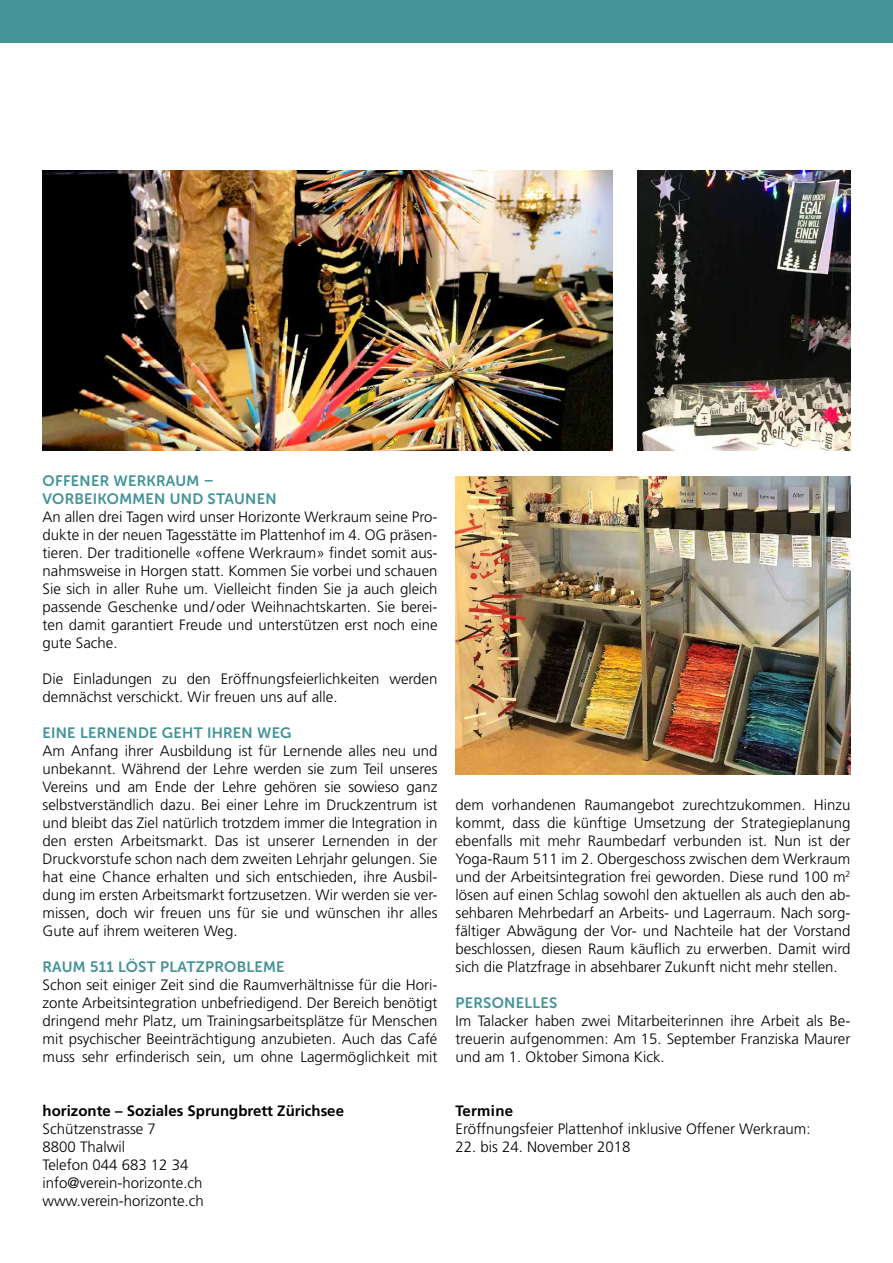
<style>
.page{position:relative;width:893px;height:1263px;background:#fff}
.page>*{position:absolute;margin:0;border:0;box-sizing:border-box;transform-origin:0 0}
.t1{font:300 15px/18px "Frutiger";color:#000;text-align:justify}
.t2{font:15px/18px "Museo Sans Rounded 700";letter-spacing:.02em;color:#439397}
.t3{font:700 15px "Frutiger";color:#000}
.t4{font:700 15px "Frutiger";letter-spacing:.02em;color:#000}
</style>
<div class="page">
<div style="left:0;top:0;width:893px;height:43px;background:#439397"></div>
<img style="left:43px;top:170px;width:569px;height:280px">
<img style="left:638px;top:170px;width:212px;height:280px">
<img style="left:455px;top:476px;width:395px;height:298px">
<p class="t2" style="left:43px;top:472px;width:236px">OFFENER WERKRAUM –<br>VORBEIKOMMEN UND STAUNEN</p>
<p class="t1" style="left:43px;top:508px;width:396px">An allen drei Tagen wird unser Horizonte Werkraum seine Pro&shy;dukte in der neuen Tagesstätte im Plattenhof im 4. OG präsen&shy;tieren. Der traditionelle «offene Werkraum» findet somit aus&shy;nahmsweise in Horgen statt. Kommen Sie vorbei und schauen Sie sich in aller Ruhe um. Vielleicht finden Sie ja auch gleich passende Geschenke und/oder Weihnachtskarten. Sie berei&shy;ten damit garantiert Freude und unterstützen erst noch eine gute Sache.</p>
<p class="t1" style="left:43px;top:670px;width:396px">Die Einladungen zu den Eröffnungsfeierlichkeiten werden demnächst verschickt. Wir freuen uns auf alle.</p>
<p class="t2" style="left:43px;top:724px;width:250px">EINE LERNENDE GEHT IHREN WEG</p>
<p class="t1" style="left:43px;top:742px;width:396px">Am Anfang ihrer Ausbildung ist für Lernende alles neu und unbekannt. Während der Lehre werden sie zum Teil unseres Vereins und am Ende der Lehre gehören sie sowieso ganz selbstverständlich dazu. Bei einer Lehre im Druckzentrum ist und bleibt das Ziel natürlich trotzdem immer die Integration in den ersten Arbeitsmarkt. Das ist unserer Lernenden in der Druckvorstufe schon nach dem zweiten Lehrjahr gelungen. Sie hat eine Chance erhalten und sich entschieden, ihre Ausbil&shy;dung im ersten Arbeitsmarkt fortzusetzen. Wir werden sie ver&shy;missen, doch wir freuen uns für sie und wünschen ihr alles Gute auf ihrem weiteren Weg.</p>
<p class="t2" style="left:43px;top:958px;width:244px">RAUM 511 LÖST PLATZPROBLEME</p>
<p class="t1" style="left:43px;top:976px;width:396px">Schon seit einiger Zeit sind die Raumverhältnisse für die Hori&shy;zonte Arbeitsintegration unbefriedigend. Der Bereich benötigt dringend mehr Platz, um Trainingsarbeitsplätze für Menschen mit psychischer Beeinträchtigung anzubieten. Auch das Café muss sehr erfinderisch sein, um ohne Lagermöglichkeit mit</p>
<p class="t3" style="left:43px;top:1102px;width:303px">horizonte – Soziales Sprungbrett Zürichsee</p>
<p class="t1" style="left:43px;top:1120px;width:163px;text-align:left">Schützenstrasse 7<br>8800 Thalwil<br>Telefon 044 683 12 34 info@verein-horizonte.ch www.verein-horizonte.ch</p>
<p class="t1" style="left:455px;top:796px;width:396px">dem vorhandenen Raumangebot zurechtzukommen. Hinzu kommt, dass die künftige Umsetzung der Strategieplanung ebenfalls mit mehr Raumbedarf verbunden ist. Nun ist der Yoga-Raum 511 im 2. Obergeschoss zwischen dem Werkraum und der Arbeitsintegration frei geworden. Diese rund 100 m<sup>2 </sup>lösen auf einen Schlag sowohl den aktuellen als auch den ab&shy;sehbaren Mehrbedarf an Arbeits- und Lagerraum. Nach sorg&shy;fältiger Abwägung der Vor- und Nachteile hat der Vorstand beschlossen, diesen Raum käuflich zu erwerben. Damit wird sich die Platzfrage in absehbarer Zukunft nicht mehr stellen.</p>
<p class="t2" style="left:455px;top:994px;width:103px">PERSONELLES</p>
<p class="t1" style="left:455px;top:1012px;width:396px">Im Talacker haben zwei Mitarbeiterinnen ihre Arbeit als Be&shy;treuerin aufgenommen: Am 15. September Franziska Maurer und am 1. Oktober Simona Kick.</p>
<p class="t4" style="left:455px;top:1102px;width:59px">Termine</p>
<p class="t1" style="left:455px;top:1120px;width:357px">Eröffnungsfeier Plattenhof inklusive Offener Werkraum:</p>
<p class="t1" style="left:455px;top:1138px;width:177px">22. bis 24. November 2018</p>
</div>
